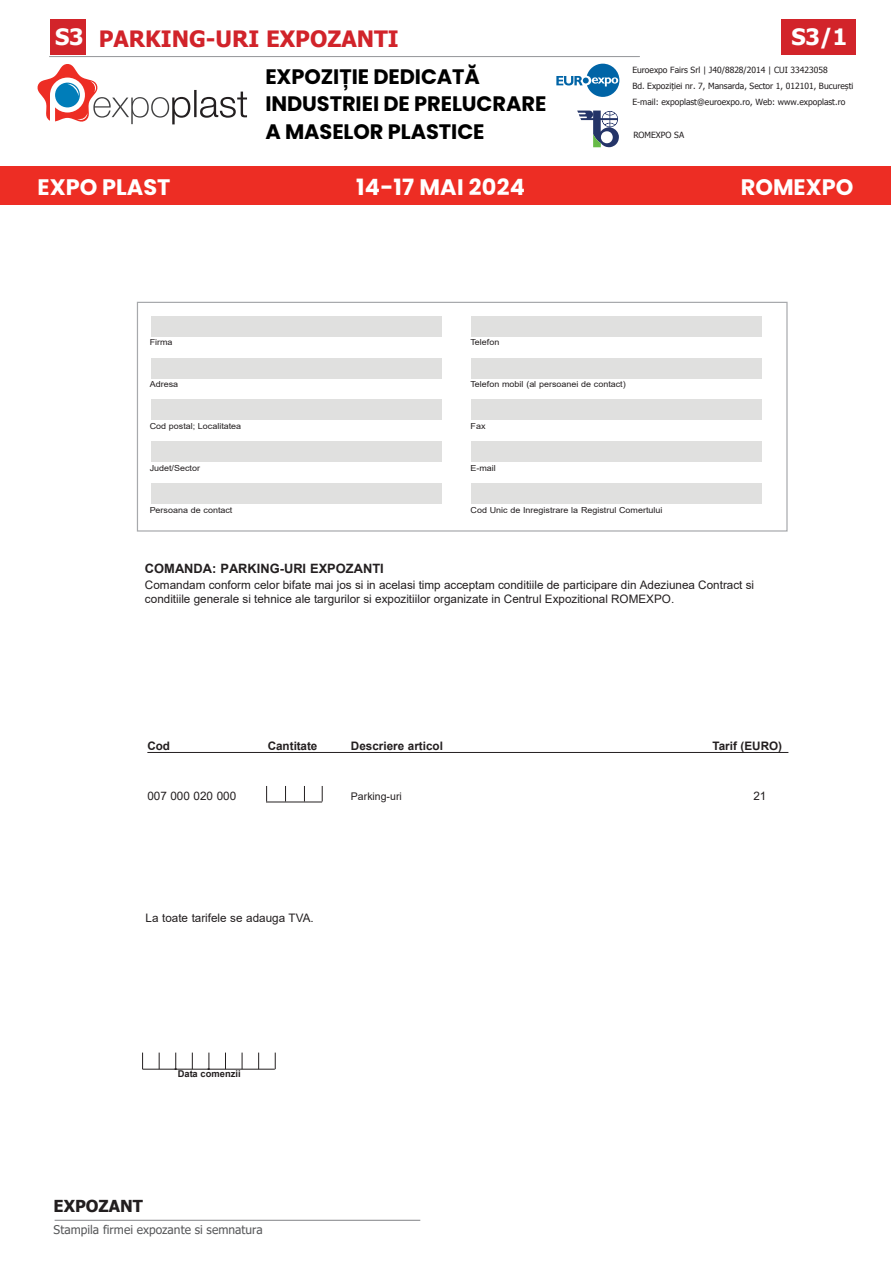
<style>
.page{position:relative;width:893px;height:1263px;background:#fff}
.page>*{position:absolute;margin:0;border:0;box-sizing:border-box;transform-origin:0 0}
.t1{font:700 22.5px "Poppins";color:#fff}
.t2{font:700 22.5px "Tahoma";color:#d1232a}
.t3{font:700 22.5px "Tahoma";color:#fff}
.t4{font:700 21px/27.5px "Poppins";letter-spacing:-.005em;color:#000}
.t5{font:18.75px "Arial";color:#231f20}
.t6{font:700 16.5px "Tahoma";color:#221e1f}
.t7{font:700 12.9px "Arial";color:#231f20}
.t8{font:12px "Tahoma";color:#58595b}
.t9{font:11.7px/14.1px "Arial";color:#231f20}
.t10{font:11.7px "Arial";color:#231f20}
.t11{font:700 11.7px "Arial";color:#231f20}
.t12{font:10.5px "Arial";color:#231f20}
.t13{font:700 9.3px "Arial";color:#231f20}
.t14{font:8.55px/16.4px "Tahoma";color:#231f20}
.t15{font:8.25px "Arial";color:#231f20;scale:1.08 1}
.s1{color:#fefefe}
.s2{font-style:inherit}
</style>
<div class="page">
<hr style="left:55px;top:1220px;width:365px;height:1px;background:#808285">
<div style="left:137px;top:302px;width:651px;height:230px;border:1px solid #a7a9ac"></div>
<div style="left:472px;top:484px;width:290px;height:20px;background:#e0e0df"></div>
<div style="left:472px;top:442px;width:290px;height:20px;background:#e0e0df"></div>
<div style="left:472px;top:400px;width:290px;height:20px;background:#e0e0df"></div>
<div style="left:472px;top:358px;width:290px;height:20px;background:#e0e0df"></div>
<div style="left:472px;top:316px;width:290px;height:20px;background:#e0e0df"></div>
<div style="left:151px;top:484px;width:290px;height:20px;background:#e0e0df"></div>
<div style="left:151px;top:442px;width:290px;height:20px;background:#e0e0df"></div>
<div style="left:151px;top:400px;width:290px;height:20px;background:#e0e0df"></div>
<div style="left:151px;top:358px;width:290px;height:20px;background:#e0e0df"></div>
<div style="left:151px;top:316px;width:290px;height:20px;background:#e0e0df"></div>
<hr style="left:143px;top:1069px;width:132px;height:1px;background:#231f20">
<svg style="left:142px;top:1052px;width:1px;height:17px"></svg>
<svg style="left:159px;top:1052px;width:1px;height:17px"></svg>
<svg style="left:175px;top:1052px;width:1px;height:17px"></svg>
<svg style="left:192px;top:1052px;width:1px;height:17px"></svg>
<svg style="left:209px;top:1052px;width:1px;height:17px"></svg>
<svg style="left:225px;top:1052px;width:1px;height:17px"></svg>
<svg style="left:242px;top:1052px;width:1px;height:17px"></svg>
<svg style="left:258px;top:1052px;width:1px;height:17px"></svg>
<svg style="left:275px;top:1052px;width:1px;height:17px"></svg>
<hr style="left:147px;top:752px;width:641px;height:1px;background:#231f20">
<svg style="left:266px;top:786px;width:1px;height:15px"></svg>
<svg style="left:285px;top:786px;width:1px;height:15px"></svg>
<svg style="left:304px;top:786px;width:1px;height:15px"></svg>
<svg style="left:322px;top:786px;width:1px;height:15px"></svg>
<hr style="left:266px;top:802px;width:56px;height:1px;background:#231f20">
<hr style="left:50px;top:56px;width:589px;height:1px;background:#939598">
<div style="left:50px;top:19px;width:36px;height:36px;background:#d2242a"></div>
<div style="left:782px;top:19px;width:74px;height:36px;background:#d2242a"></div>
<div style="left:0;top:166px;width:891px;height:39px;background:#ed2d24"></div>
<svg style="left:556px;top:64px;width:63px;height:33px"></svg>
<svg style="left:577px;top:111px;width:42px;height:36px"></svg>
<svg style="left:38px;top:64px;width:209px;height:60px"></svg>
<h1 class="t2" style="left:55px;top:23px;width:345px"><span class="s1">S</span><span class="s1">3</span> PARKING-URI EXPOZANTI</h1>
<h1 class="t3" style="left:791px;top:21px;width:57px">S<span class="s2">3</span>/1</h1>
<h1 class="t1" style="left:38px;top:174px;width:134px">EXPO PLAST</h1>
<h2 class="t4" style="left:265px;top:63px;width:282px">EXPOZIȚIE DEDICATĂ<br>INDUSTRIEI DE PRELUCRARE<br>A MASELOR PLASTICE</h2>
<h1 class="t1" style="left:356px;top:174px;width:170px">14-17 MAI 2024</h1>
<h1 class="t1" style="left:741px;top:174px;width:114px">ROMEXPO</h1>
<p class="t14" style="left:632px;top:61px;width:223px">Euroexpo Fairs Srl | J40/8828/2014 | CUI 33423058<br>Bd. Expoziției nr. 7, Mansarda, Sector 1, 012101, București<br>E-mail: expoplast@euroexpo.ro, Web: www.expoplast.ro</p>
<p class="t14" style="left:633px;top:126px;width:52px">ROMEXPO SA</p>
<p class="t15" style="left:150px;top:337px;width:23px">Firma</p>
<p class="t15" style="left:150px;top:379px;width:28px">Adresa</p>
<p class="t15" style="left:150px;top:421px;width:86px">Cod postal; Localitatea</p>
<p class="t15" style="left:150px;top:462px;width:48px">Judet/Sector</p>
<p class="t15" style="left:150px;top:504px;width:78px">Persoana de contact</p>
<p class="t15" style="left:471px;top:337px;width:28px">Telefon</p>
<p class="t15" style="left:471px;top:379px;width:145px">Telefon mobil (al persoanei de contact)</p>
<p class="t15" style="left:471px;top:421px;width:15px">Fax</p>
<p class="t15" style="left:471px;top:462px;width:25px">E-mail</p>
<p class="t15" style="left:471px;top:504px;width:179px">Cod Unic de Inregistrare la Registrul Comertului</p>
<p class="t7" style="left:145px;top:560px;width:240px">COMANDA: PARKING-URI EXPOZANTI</p>
<p class="t9" style="left:145px;top:578px;width:611px">Comandam conform celor bifate mai jos si in acelasi timp acceptam conditiile de participare din Adeziunea Contract si conditiile generale si tehnice ale targurilor si expozitiilor organizate in Centrul Expozitional ROMEXPO.</p>
<p class="t11" style="left:147px;top:737px;width:24px">Cod</p>
<p class="t11" style="left:268px;top:737px;width:51px">Cantitate</p>
<p class="t11" style="left:351px;top:737px;width:94px">Descriere articol</p>
<p class="t11" style="left:712px;top:737px;width:71px">Tarif (EURO)</p>
<p class="t10" style="left:147px;top:788px;width:90px">007 000 020 000</p>
<p class="t12" style="left:351px;top:789px;width:52px">Parking-uri</p>
<p class="t10" style="left:753px;top:788px;width:15px">21</p>
<p class="t10" style="left:146px;top:909px;width:170px">La toate tarifele se adauga TVA.</p>
<h3 class="t5" style="left:173px;top:1050px;width:7px">.</h3>
<h3 class="t5" style="left:206px;top:1050px;width:7px">.</h3>
<p class="t13" style="left:178px;top:1067px;width:64px">Data comenzii</p>
<h3 class="t6" style="left:54px;top:1194px;width:91px">EXPOZANT</h3>
<p class="t8" style="left:54px;top:1221px;width:211px">Stampila firmei expozante si semnatura</p>
</div>
